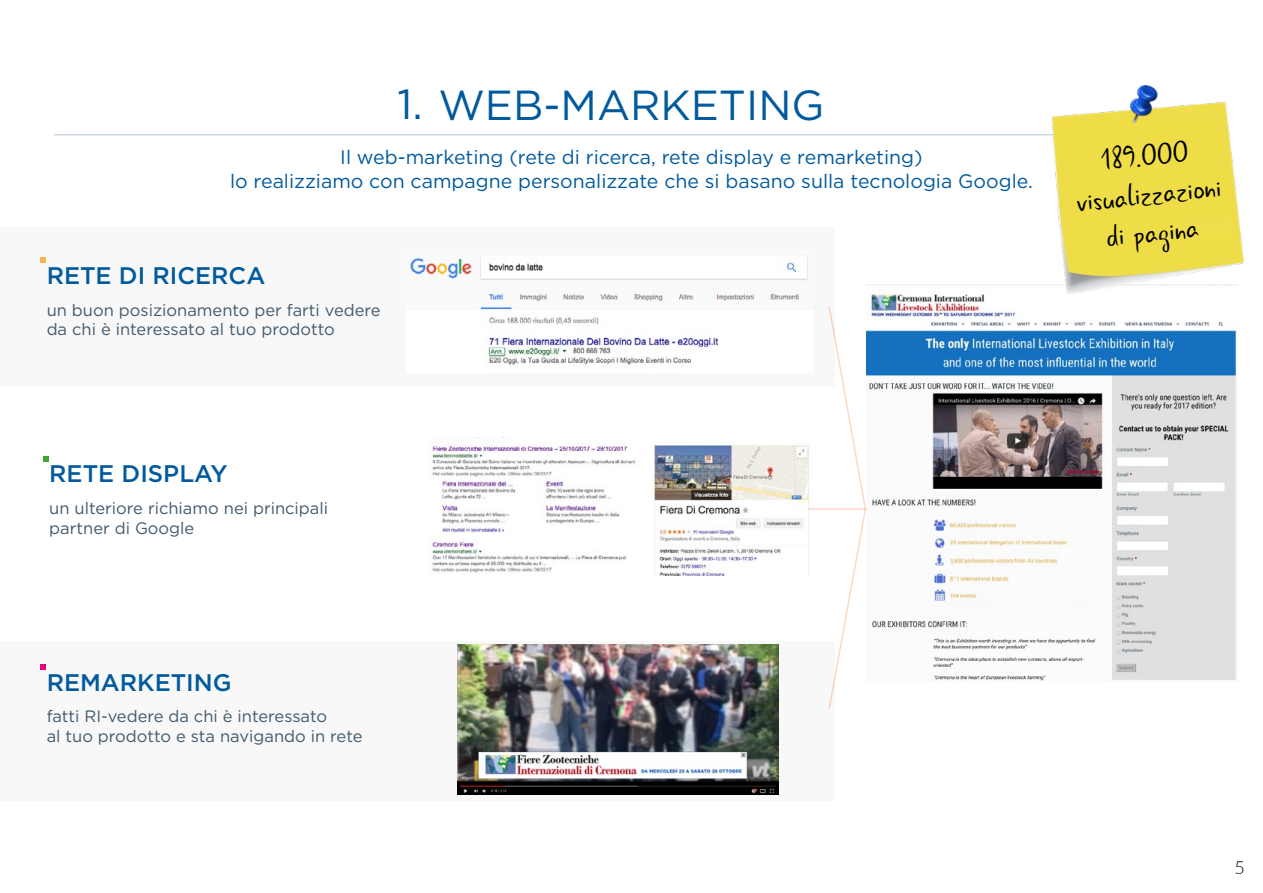
<style>
.page{position:relative;width:1263px;height:893px;background:#fff}
.page>*{position:absolute;margin:0;border:0;box-sizing:border-box;transform-origin:0 0}
.t1{font:42px "Gotham";color:#005a9d}
.t2{font:31.8px/38.1px "Gunny Rewritten";color:#000;text-align:center}
.t3{font:500 24px "Gotham";color:#005a9d}
.t4{font:19.5px/23.4px "Gotham";color:#005a9d;text-align:center}
.t5{font:300 18px "Lato";color:#000}
.t6{font:16.5px/19.8px "Gotham";color:#40596b}
</style>
<div class="page">
<div style="left:0;top:227px;width:835px;height:159px;background:#f8f8f8"></div>
<div style="left:0;top:641px;width:835px;height:159px;background:#f8f8f8"></div>
<svg style="left:41px;top:258px;width:5px;height:5px"></svg>
<svg style="left:43px;top:456px;width:6px;height:5px"></svg>
<svg style="left:41px;top:664px;width:5px;height:5px"></svg>
<img style="left:866px;top:285px;width:371px;height:396px">
<hr style="left:54px;top:134px;width:1155px;height:1px;background:#ccd6e0">
<img style="left:410px;top:257px;width:398px;height:108px">
<img style="left:431px;top:445px;width:379px;height:131px">
<img style="left:457px;top:644px;width:322px;height:151px">
<svg style="left:828px;top:305px;width:39px;height:404px"></svg>
<hr style="left:808px;top:508px;width:58px;height:2px;background:#f08244">
<img style="left:1040px;top:101px;width:204px;height:194px">
<img style="left:1131px;top:86px;width:27px;height:37px">
<h1 class="t1" style="left:397px;top:78px;width:428px">1. WEB-MARKETING</h1>
<p class="t4" style="left:230px;top:145px;width:804px">Il web-marketing (rete di ricerca, rete display e remarketing)<br>lo realizziamo con campagne personalizzate che si basano sulla tecnologia Google.</p>
<h3 class="t3" style="left:47px;top:260px;width:220px">RETE DI RICERCA</h3>
<p class="t6" style="left:47px;top:299px;width:336px">un buon posizionamento per farti vedere da chi è interessato al tuo prodotto</p>
<h2 class="t2" style="left:1070px;top:146px;width:147px;rotate:-6deg">189.000 visualizzazioni di pagina</h2>
<h3 class="t3" style="left:49px;top:458px;width:180px">RETE DISPLAY</h3>
<p class="t6" style="left:49px;top:498px;width:280px">un ulteriore richiamo nei principali partner di Google</p>
<h3 class="t3" style="left:47px;top:666px;width:187px">REMARKETING</h3>
<p class="t6" style="left:47px;top:706px;width:317px">fatti RI-vedere da chi è interessato<br>al tuo prodotto e sta navigando in rete</p>
<p class="t5" style="left:1234px;top:855px;width:12px">5</p>
</div>
